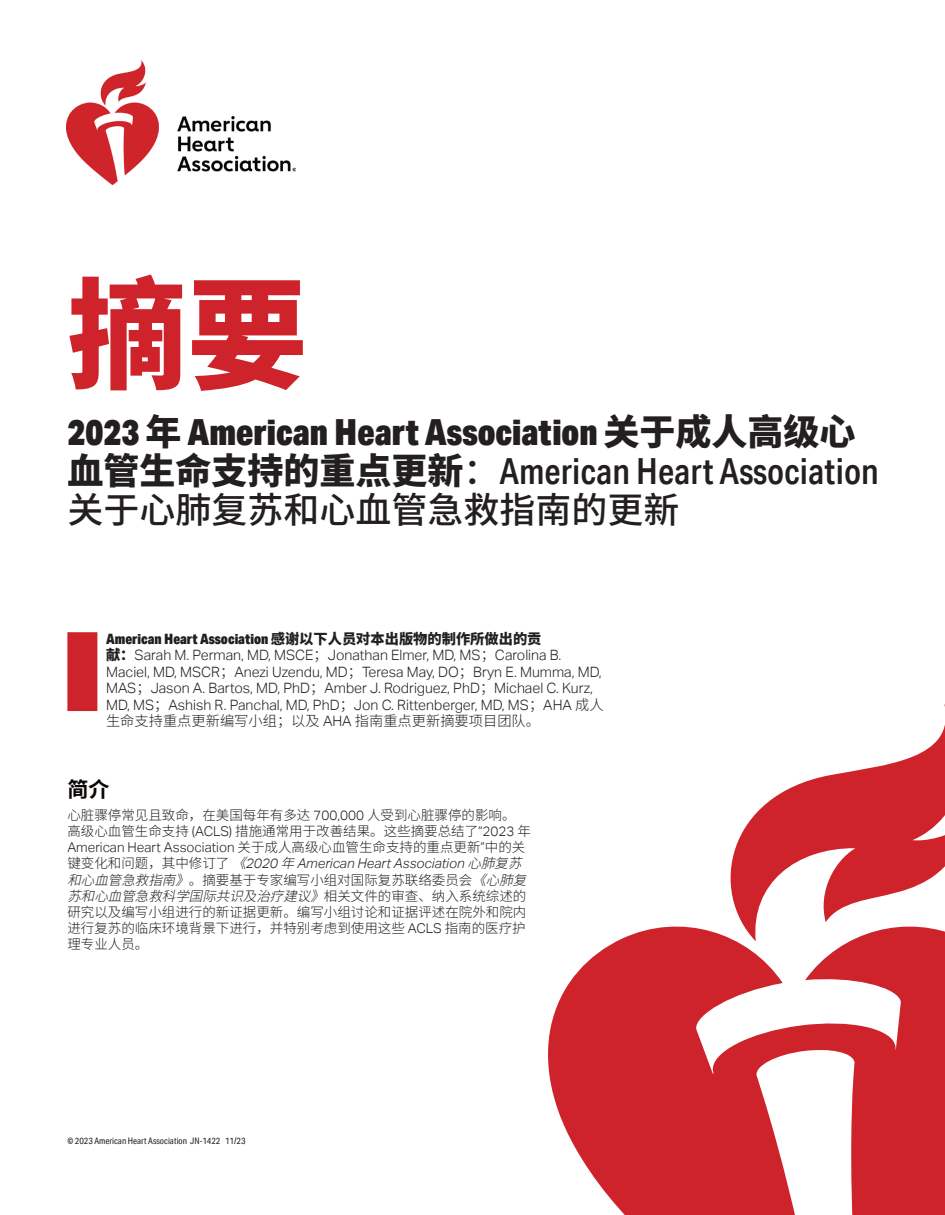
<style>
.page{position:relative;width:945px;height:1215px;background:#fff}
.page>*{position:absolute;margin:0;border:0;box-sizing:border-box;transform-origin:0 0}
.t1{font:120px "Noto Sans CJ Ksc Black SC800";color:#ce232a}
.t2{font:900 36px/39px "Aktiv Grotesk Cd";color:#231f20}
.t3{font:700 21px "Noto Sans CJ Ksc";color:#0a0604}
.Paragraph__No_Indent{font:300 14.25px/16.5px "Aktiv Grotesk";color:#231f20}
.t4{font:300 13.5px/16.2px "Noto Sans CJ Ksc";color:#231f20}
.t5{font:9px "Aktiv Grotesk Cd";color:#231f20}
.s1{font-family:"Noto Sans CJ Ksc"}
.s2{font-family:"Noto Sans CJ Ksc";font-weight:500}
.s3{font-weight:500}
.s4{font-family:"Aktiv Grotesk Cd";font-weight:900}
.s5{font-family:"Noto Sans CJ Ksc";font-weight:900}
.s6{font-family:"Aktiv Grotesk"}
.s7{font-style:italic}
.s8{font-family:"Aktiv Grotesk";font-style:italic}
</style>
<div class="page">
<img style="left:66px;top:61px;width:230px;height:124px">
<div style="left:67px;top:632px;width:30px;height:79px;background:#ce232a"></div>
<svg style="left:730px;top:705px;width:215px;height:207px;fill:#ce252c"></svg>
<svg style="left:548px;top:912px;width:397px;height:303px;fill:#ce232a"></svg>
<h1 class="t1" style="left:67px;top:268px;width:242px">摘要</h1>
<h2 class="t2" style="left:67px;top:412px;width:813px">2023 <span class="s1">年</span> American Heart Association <span class="s1">关于成人高级心血管生命支持的重点更新</span><span class="s2">：</span><span class="s3">American Heart Association</span><span class="s2">关于心肺复苏和心血管急救指南的更新</span></h2>
<p class="Paragraph__No_Indent" style="left:106px;top:630px;width:499px"><span class="s4">American Heart Association</span> <span class="s5">感谢以下人员对本出版物的制作所做出的贡<br>献：</span>Sarah M. Perman, MD, MSCE<span class="s1">；</span>Jonathan Elmer, MD, MS<span class="s1">；</span>Carolina B.<br>Maciel, MD, MSCR<span class="s1">；</span>Anezi Uzendu, MD<span class="s1">；</span>Teresa May, DO<span class="s1">；</span>Bryn E. Mumma, MD, MAS<span class="s1">；</span>Jason A. Bartos, MD, PhD<span class="s1">；</span>Amber J. Rodriguez, PhD<span class="s1">；</span>Michael C. Kurz, MD, MS<span class="s1">；</span>Ashish R. Panchal, MD, PhD<span class="s1">；</span>Jon C. Rittenberger, MD, MS<span class="s1">；</span>AHA <span class="s1">成人生命支持重点更新编写小组；以及</span> AHA <span class="s1">指南重点更新摘要项目团队。</span></p>
<h3 class="t3" style="left:67px;top:777px;width:44px">简介</h3>
<p class="t4" style="left:67px;top:807px;width:469px">心脏骤停常见且致命，在美国每年有多达 <span class="s6">700,000</span> 人受到心脏骤停的影响。<br>高级心血管生命支持 <span class="s6">(ACLS)</span> 措施通常用于改善结果。这些摘要总结了<span class="s6">“2023</span> 年<span class="s6">American Heart Association</span> 关于成人高级心血管生命支持的重点更新<span class="s6">”</span>中的关键变化和问题，其中修订了<span class="s7">《</span><span class="s8">2020</span> <span class="s7">年</span><span class="s8">American Heart Association</span> <span class="s7">心肺复苏和心血管急救指南》</span>。摘要基于专家编写小组对国际复苏联络委员会<span class="s7">《心肺复苏和心血管急救科学国际共识及治疗建议》</span>相关文件的审查、纳入系统综述的研究以及编写小组进行的新证据更新。编写小组讨论和证据评述在院外和院内进行复苏的临床环境背景下进行，并特别考虑到使用这些 <span class="s6">ACLS</span> 指南的医疗护理专业人员。</p>
<p class="t5" style="left:67px;top:1136px;width:180px">© 2023 American Heart Association JN-1422 11/23</p>
</div>
